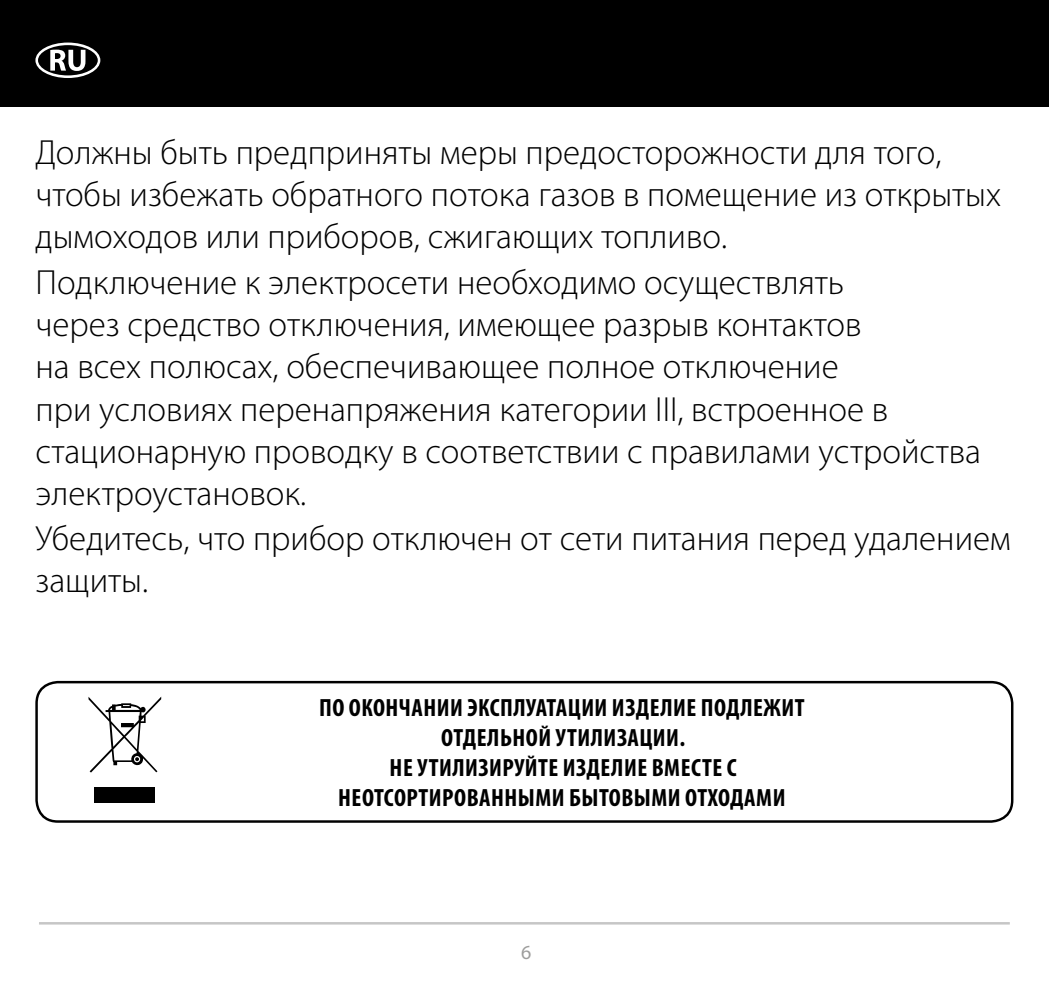
<style>
.page{position:relative;width:1049px;height:993px;background:#fff}
.page>*{position:absolute;margin:0;border:0;box-sizing:border-box;transform-origin:0 0}
.t1{font:300 35px/42px "Myriad Pro";color:#000}
.t2{font:700 condensed 25px/30px "Myriad Pro";letter-spacing:.02em;color:#000;text-align:center}
.t3{font:20px "Myriad Pro";color:#9d9d9c}
</style>
<div class="page">
<div style="left:0;top:0;width:1049px;height:106px;background:#000"></div>
<svg style="left:35px;top:43px;width:65px;height:35px"></svg>
<hr style="left:39px;top:921px;width:971px;height:3px;background:#c6c6c6">
<div style="left:35px;top:680px;width:978px;height:142px;border:2px solid #000;border-radius:21px"></div>
<svg style="left:89px;top:697px;width:72px;height:75px"></svg>
<div style="left:95px;top:787px;width:60px;height:15px;background:#000"></div>
<p class="t1" style="left:35px;top:131px;width:967px">Должны быть предприняты меры предосторожности для того, чтобы избежать обратного потока газов в помещение из открытых дымоходов или приборов, сжигающих топливо.</p>
<p class="t1" style="left:35px;top:262px;width:947px">Подключение к электросети необходимо осуществлять<br>через средство отключения, имеющее разрыв контактов<br>на всех полюсах, обеспечивающее полное отключение<br>при условиях перенапряжения категории III, встроенное в стационарную проводку в соответствии с правилами устройства электроустановок.</p>
<p class="t1" style="left:35px;top:518px;width:977px">Убедитесь, что прибор отключен от сети питания перед удалением защиты.</p>
<p class="t2" style="left:319px;top:692px;width:487px">ПО ОКОНЧАНИИ ЭКСПЛУАТАЦИИ ИЗДЕЛИЕ ПОДЛЕЖИТ ОТДЕЛЬНОЙ УТИЛИЗАЦИИ.<br>НЕ УТИЛИЗИРУЙТЕ ИЗДЕЛИЕ ВМЕСТЕ С НЕОТСОРТИРОВАННЫМИ БЫТОВЫМИ ОТХОДАМИ</p>
<p class="t3" style="left:521px;top:939px;width:12px">6</p>
</div>
